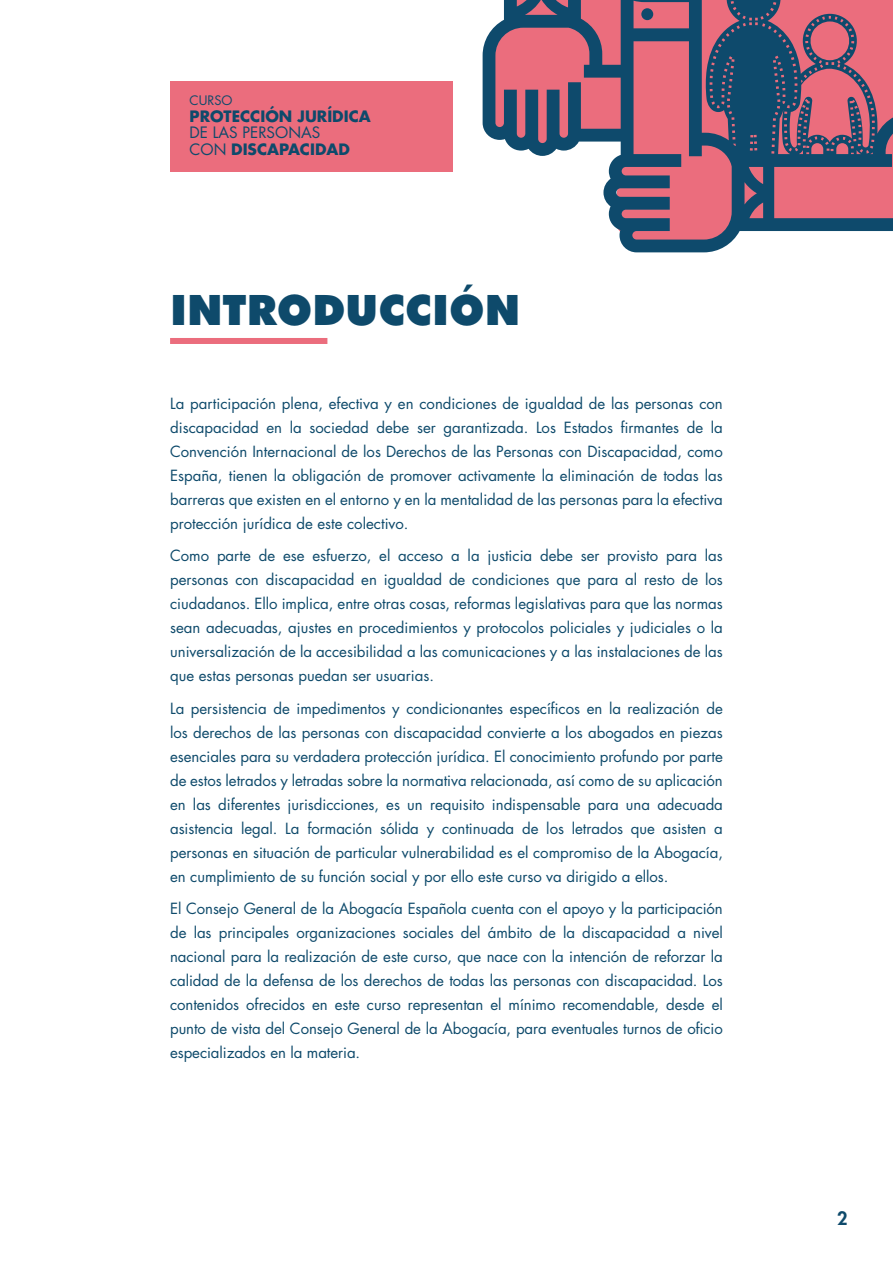
<style>
.page{position:relative;width:893px;height:1263px;background:#fff}
.page>*{position:absolute;margin:0;border:0;box-sizing:border-box;transform-origin:0 0}
.titulo{font:900 42px "Futura BT";color:#0e4a6b}
.t1{font:800 18px "Futura";color:#0e4a6b}
.t2{font:15.3px/16.5px "Futura";color:#0e4a6b}
.t3{font:700 15.3px "Futura";color:#0e4a6b}
.cuerpo2{font:15px/24px "Futura";color:#0e4a6b;text-align:justify}
.t4{font:12.75px "Futura";color:#0e4a6b}
.s1{font-weight:700}
</style>
<div class="page">
<div style="left:170px;top:81px;width:282px;height:90px;background:#eb6d7d"></div>
<div style="left:170px;top:338px;width:157px;height:6px;background:#eb6d7d"></div>
<svg style="left:624px;top:247px;width:100px;height:6px"></svg>
<svg style="left:482px;top:0;width:411px;height:247px"></svg>
<p class="t4" style="left:190px;top:92px;width:44px">CURSO</p>
<p class="t3" style="left:190px;top:106px;width:183px">PROTECCIÓN JURÍDICA</p>
<p class="t2" style="left:190px;top:124px;width:162px">DE LAS PERSONAS<br>CON <span class="s1">DISCAPACIDAD</span></p>
<p class="titulo" style="left:170px;top:285px;width:352px">INTRODUCCIÓN</p>
<p class="cuerpo2" style="left:170px;top:391px;width:554px">La participación plena, efectiva y en condiciones de igualdad de las personas con discapacidad en la sociedad debe ser garantizada. Los Estados firmantes de la Convención Internacional de los Derechos de las Personas con Discapacidad, como España, tienen la obligación de promover activamente la eliminación de todas las barreras que existen en el entorno y en la mentalidad de las personas para la efectiva protección jurídica de este colectivo.</p>
<p class="cuerpo2" style="left:170px;top:543px;width:554px">Como parte de ese esfuerzo, el acceso a la justicia debe ser provisto para las personas con discapacidad en igualdad de condiciones que para al resto de los ciudadanos. Ello implica, entre otras cosas, reformas legislativas para que las normas sean adecuadas, ajustes en procedimientos y protocolos policiales y judiciales o la universalización de la accesibilidad a las comunicaciones y a las instalaciones de las que estas personas puedan ser usuarias.</p>
<p class="cuerpo2" style="left:170px;top:696px;width:554px">La persistencia de impedimentos y condicionantes específicos en la realización de los derechos de las personas con discapacidad convierte a los abogados en piezas esenciales para su verdadera protección jurídica. El conocimiento profundo por parte de estos letrados y letradas sobre la normativa relacionada, así como de su aplicación en las diferentes jurisdicciones, es un requisito indispensable para una adecuada asistencia legal. La formación sólida y continuada de los letrados que asisten a personas en situación de particular vulnerabilidad es el compromiso de la Abogacía, en cumplimiento de su función social y por ello este curso va dirigido a ellos.</p>
<p class="cuerpo2" style="left:170px;top:896px;width:554px">El Consejo General de la Abogacía Española cuenta con el apoyo y la participación de las principales organizaciones sociales del ámbito de la discapacidad a nivel nacional para la realización de este curso, que nace con la intención de reforzar la calidad de la defensa de los derechos de todas las personas con discapacidad. Los contenidos ofrecidos en este curso representan el mínimo recomendable, desde el punto de vista del Consejo General de la Abogacía, para eventuales turnos de oficio especializados en la materia.</p>
<p class="t1" style="left:837px;top:1206px;width:12px">2</p>
</div>
